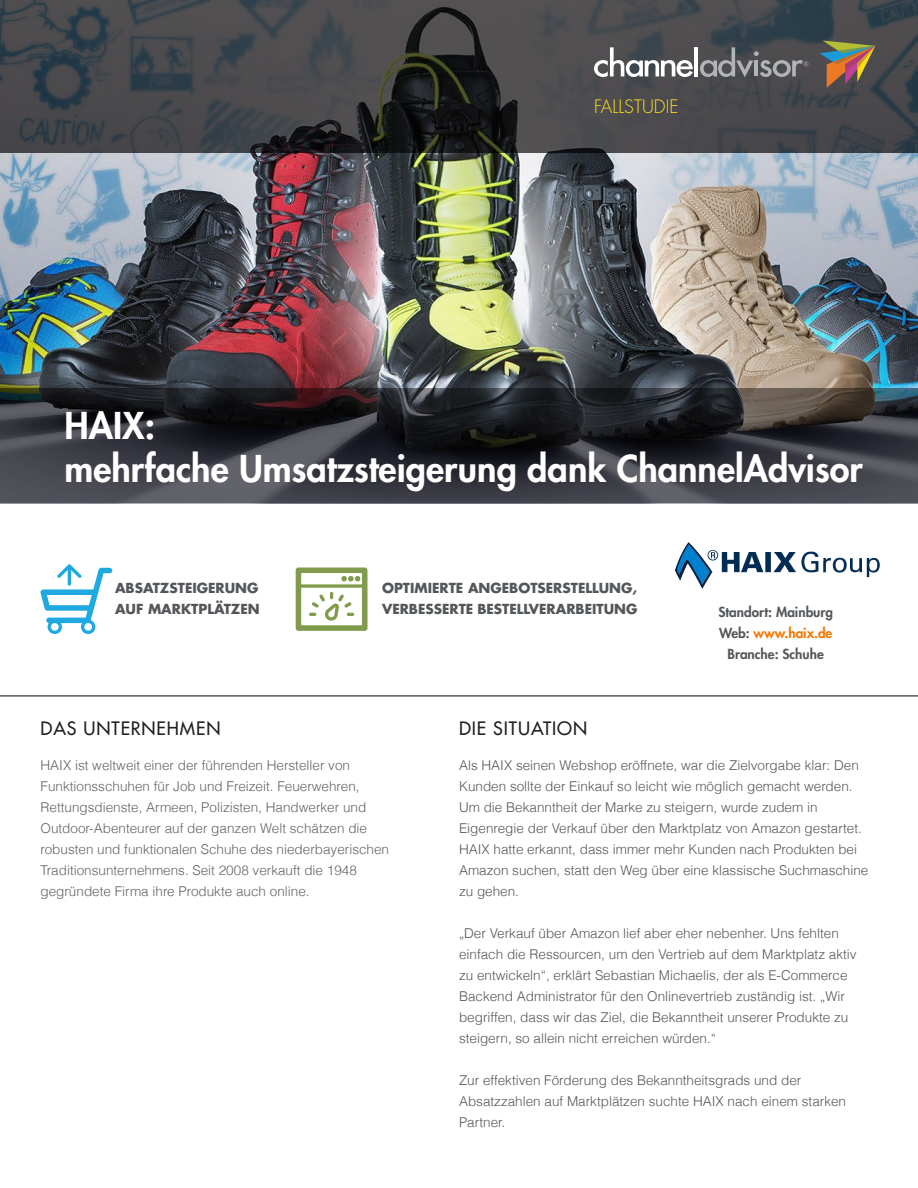
<style>
.page{position:relative;width:918px;height:1188px;background:#fff}
.page>*{position:absolute;margin:0;border:0;box-sizing:border-box;transform-origin:0 0}
.sub{font:800 36px/43.2px "Futura Std";color:#fff}
.Copy{font:500 18px "Futura Std";letter-spacing:.05em;color:#231f20}
.t1{font:300 18px "Futura Std";color:#fee122}
.Copy-2{font:300 13.5px/21px "Helvetica";color:#54575a}
.Copy-3{font:300 13.5px/21px "Helvetica";color:#636366}
.sub-2{font:700 13.5px/21px "Futura Std";color:#54575a}
.Copy-4{font:800 13.5px "Futura Std";color:#54575a}
.Copy-5{font:800 13.5px "Futura Std";color:#f47600}
.s1{color:#54575a}
</style>
<div class="page">
<img style="left:0;top:153px;width:918px;height:236px">
<svg style="left:0;top:389px;width:918px;height:114px;background:#323339"></svg>
<svg style="left:0;top:0;width:918px;height:153px;background:#414346"></svg>
<svg style="left:820px;top:40px;width:55px;height:48px;background:#7f6b52"></svg>
<svg style="left:594px;top:47px;width:99px;height:30px"></svg>
<hr style="left:694px;top:47px;width:4px;height:29px;background:#fff">
<svg style="left:700px;top:47px;width:108px;height:30px;background:#67676a"></svg>
<hr style="left:0;top:695px;width:918px;height:2px;background:#54575a">
<svg style="left:40px;top:564px;width:72px;height:70px"></svg>
<svg style="left:296px;top:568px;width:72px;height:63px"></svg>
<img style="left:675px;top:542px;width:205px;height:47px">
<p class="t1" style="left:594px;top:95px;width:86px">FALLSTUDIE</p>
<p class="sub" style="left:65px;top:404px;width:800px">HAIX:<br>mehrfache Umsatzsteigerung dank ChannelAdvisor</p>
<p class="sub-2" style="left:115px;top:577px;width:146px">ABSATZSTEIGERUNG<br>AUF MARKTPLÄTZEN</p>
<p class="sub-2" style="left:382px;top:577px;width:257px">OPTIMIERTE ANGEBOTSERSTELLUNG,<br>VERBESSERTE BESTELLVERARBEITUNG</p>
<p class="Copy-4" style="left:718px;top:604px;width:116px">Standort: Mainburg</p>
<p class="Copy-5" style="left:719px;top:625px;width:115px"><span class="s1">Web:</span> www.haix.de</p>
<p class="Copy-4" style="left:728px;top:646px;width:98px">Branche: Schuhe</p>
<p class="Copy" style="left:40px;top:717px;width:182px">DAS UNTERNEHMEN</p>
<p class="Copy-3" style="left:40px;top:754px;width:350px">HAIX ist weltweit einer der führenden Hersteller von Funktionsschuhen für Job und Freizeit. Feuerwehren, Rettungsdienste, Armeen, Polizisten, Handwerker und Outdoor-Abenteurer auf der ganzen Welt schätzen die robusten und funktionalen Schuhe des niederbayerischen Traditionsunternehmens. Seit 2008 verkauft die 1948 gegründete Firma ihre Produkte auch online.</p>
<p class="Copy" style="left:459px;top:717px;width:130px">DIE SITUATION</p>
<p class="Copy-2" style="left:459px;top:754px;width:411px">Als HAIX seinen Webshop eröffnete, war die Zielvorgabe klar: Den Kunden sollte der Einkauf so leicht wie möglich gemacht werden.<br>Um die Bekanntheit der Marke zu steigern, wurde zudem in Eigenregie der Verkauf über den Marktplatz von Amazon gestartet.<br>HAIX hatte erkannt, dass immer mehr Kunden nach Produkten bei Amazon suchen, statt den Weg über eine klassische Suchmaschine zu gehen.</p>
<p class="Copy-2" style="left:459px;top:922px;width:399px">„Der Verkauf über Amazon lief aber eher nebenher. Uns fehlten einfach die Ressourcen, um den Vertrieb auf dem Marktplatz aktiv zu entwickeln“, erklärt Sebastian Michaelis, der als E-Commerce Backend Administrator für den Onlinevertrieb zuständig ist. „Wir begriffen, dass wir das Ziel, die Bekanntheit unserer Produkte zu steigern, so allein nicht erreichen würden.“</p>
<p class="Copy-2" style="left:459px;top:1069px;width:389px">Zur effektiven Förderung des Bekanntheitsgrads und der<br>Absatzzahlen auf Marktplätzen suchte HAIX nach einem starken<br>Partner.</p>
</div>
